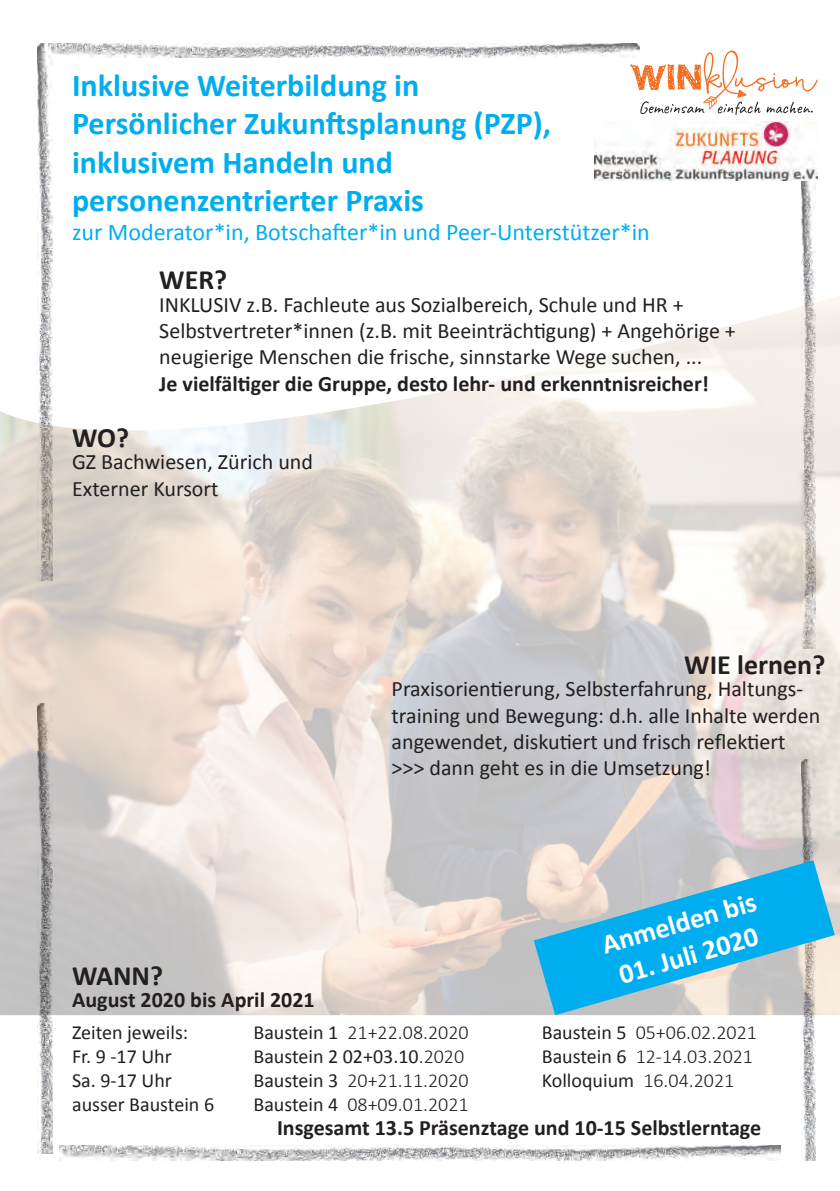
<style>
.page{position:relative;width:840px;height:1191px;background:#fff}
.page>*{position:absolute;margin:0;border:0;box-sizing:border-box;transform-origin:0 0}
.t1{font:700 32px/38.4px "Calibri";color:#00aeef}
.t2{font:700 28px "Calibri";color:#231f20}
.t3{font:700 28px "Calibri";color:#fff}
.t4{font:24px "Calibri";color:#00aeef}
.t5{font:22px/26.4px "Calibri";color:#231f20}
.t6{font:700 22px "Calibri";color:#231f20}
.t7{font:300 20px "Calibri";color:#231f20}
.t8{font:20px/24px "Calibri";color:#231f20}
.s1{font-weight:400}
.s2{font-weight:300}
</style>
<div class="page">
<img style="left:801px;top:1015px;width:14px;height:145px">
<img style="left:38px;top:1015px;width:14px;height:138px">
<img style="left:38px;top:43px;width:14px;height:252px">
<img style="left:801px;top:181px;width:14px;height:114px">
<img style="left:0;top:295px;width:839px;height:720px">
<svg style="left:630px;top:51px;width:187px;height:64px"></svg>
<img style="left:49px;top:43px;width:589px;height:15px">
<img style="left:59px;top:1146px;width:721px;height:14px">
<svg style="left:533px;top:860px;width:301px;height:155px;background:#6dbedb"></svg>
<img style="left:594px;top:121px;width:223px;height:60px">
<h1 class="t1" style="left:72px;top:66px;width:480px">Inklusive Weiterbildung in<br>Persönlicher Zukunftsplanung (PZP), inklusivem Handeln und personenzentrierter Praxis</h1>
<p class="t4" style="left:72px;top:217px;width:579px">zur Moderator*in, Botschafter*in und Peer-Unterstützer*in</p>
<p class="t2" style="left:159px;top:262px;width:69px">WER?</p>
<p class="t5" style="left:159px;top:291px;width:577px">INKLUSIV z.B. Fachleute aus Sozialbereich, Schule und HR +<br>Selbstvertreter*innen (z.B. mit Beeinträchtigung) + Angehörige + neugierige Menschen die frische, sinnstarke Wege suchen, ...</p>
<p class="t6" style="left:159px;top:369px;width:551px">Je vielfältiger die Gruppe, desto lehr- und erkenntnisreicher!</p>
<p class="t2" style="left:72px;top:420px;width:58px">WO?</p>
<p class="t5" style="left:72px;top:449px;width:242px">GZ Bachwiesen, Zürich und<br>Externer Kursort</p>
<p class="t2" style="left:684px;top:646px;width:142px">WIE lernen?</p>
<p class="t5" style="left:391px;top:675px;width:430px">Praxisorientierung, Selbsterfahrung, Haltungs&shy;training und Bewegung: d.h. alle Inhalte werden angewendet, diskutiert und frisch reflektiert &gt;&gt;&gt; dann geht es in die Umsetzung!</p>
<p class="t3" style="left:597px;top:927px;width:161px;rotate:-16deg">Anmelden bis</p>
<p class="t3" style="left:614px;top:958px;width:145px;rotate:-16deg">01. Juli 2020</p>
<p class="t2" style="left:72px;top:957px;width:92px">WANN?</p>
<p class="t8" style="left:72px;top:1020px;width:143px">Zeiten jeweils:<br>Fr. 9 -17 Uhr<br>Sa. 9-17 Uhr ausser Baustein 6</p>
<p class="t7" style="left:253px;top:1019px;width:216px"><span class="s1">Baustein 1</span> 21+22.08.2020</p>
<p class="t7" style="left:541px;top:1019px;width:216px"><span class="s1">Baustein 5</span> 05+06.02.2021</p>
<p class="t6" style="left:72px;top:985px;width:244px">August 2020 bis April 2021</p>
<p class="t8" style="left:253px;top:1044px;width:212px">Baustein 2 02+03.10<span class="s2">.2020</span></p>
<p class="t7" style="left:541px;top:1043px;width:213px"><span class="s1">Baustein 6</span> 12-14.03.2021</p>
<p class="t7" style="left:253px;top:1067px;width:216px"><span class="s1">Baustein 3</span> 20+21.11.2020</p>
<p class="t8" style="left:541px;top:1068px;width:194px">Kolloquium <span class="s2">16.04.2021</span></p>
<p class="t7" style="left:253px;top:1091px;width:216px"><span class="s1">Baustein 4</span> 08+09.01.2021</p>
<p class="t6" style="left:277px;top:1114px;width:485px">Insgesamt 13.5 Präsenztage und 10-15 Selbstlerntage</p>
</div>
